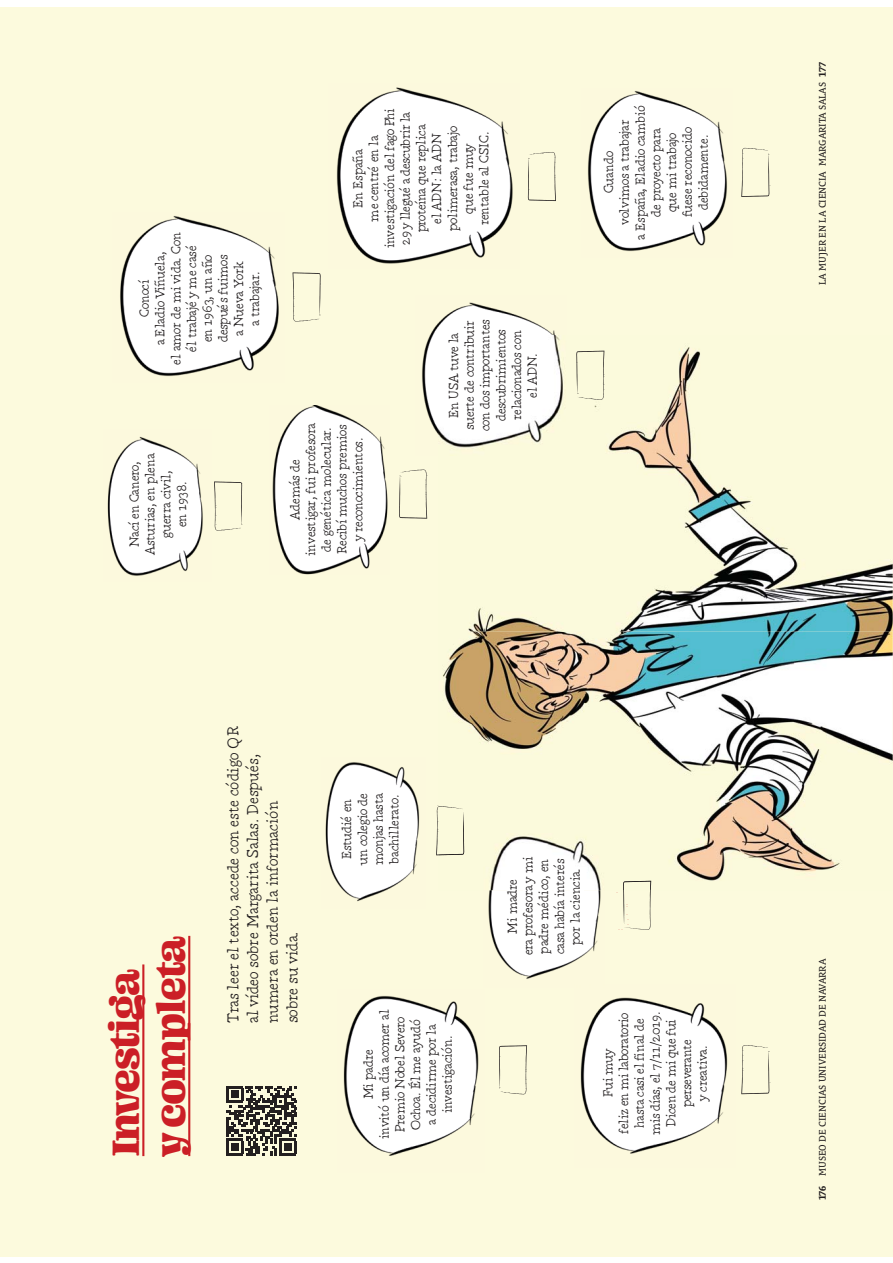
<style>
.page{position:relative;width:893px;height:1263px;background:#fff}
.page>*{position:absolute;margin:0;border:0;box-sizing:border-box;transform-origin:0 0}
.t1{font:42px/45.9px "Ohno Blazeface 12 Point";letter-spacing:-.03em;color:#cb1f26}
.t2{font:15.75px/19.6px "Manu Std Formal";letter-spacing:-.01em;color:#231f20}
.t3{font:13.05px/15.8px "Manu Std Formal";letter-spacing:-.02em;color:#231f20;text-align:center}
.t4{font:9.9px "Le Monde Courrier Pro";letter-spacing:-.01em;color:#231f20}
.s1{font-weight:700}
</style>
<div class="page">
<div style="left:0;top:631px;width:893px;height:625px;background:#fcfadd"></div>
<hr style="left:142px;top:964px;width:2px;height:192px;background:#cb1f26">
<hr style="left:188px;top:936px;width:2px;height:220px;background:#cb1f26">
<svg style="left:227px;top:1086px;width:69px;height:70px"></svg>
<svg style="left:499px;top:1045px;width:28px;height:50px"></svg>
<img style="left:343px;top:995px;width:136px;height:161px">
<svg style="left:623px;top:890px;width:28px;height:40px"></svg>
<img style="left:488px;top:890px;width:113px;height:89px">
<img style="left:507px;top:890px;width:10px;height:43px">
<div style="left:523px;top:890px;width:41px;height:65px;background:#fff"></div>
<img style="left:570px;top:890px;width:13px;height:55px">
<img style="left:325px;top:762px;width:95px;height:140px">
<svg style="left:741px;top:1045px;width:28px;height:49px"></svg>
<img style="left:580px;top:997px;width:148px;height:157px">
<div style="left:0;top:7px;width:893px;height:624px;background:#fcfadd"></div>
<img style="left:439px;top:347px;width:454px;height:543px">
<img style="left:623px;top:881px;width:28px;height:9px">
<svg style="left:507px;top:879px;width:10px;height:11px"></svg>
<svg style="left:436px;top:806px;width:29px;height:49px"></svg>
<svg style="left:292px;top:272px;width:29px;height:50px"></svg>
<img style="left:120px;top:216px;width:159px;height:161px">
<svg style="left:528px;top:152px;width:28px;height:49px"></svg>
<img style="left:336px;top:87px;width:177px;height:177px">
<svg style="left:741px;top:148px;width:28px;height:49px"></svg>
<img style="left:587px;top:91px;width:140px;height:161px">
<svg style="left:576px;top:351px;width:28px;height:49px"></svg>
<img style="left:422px;top:302px;width:133px;height:133px">
<img style="left:439px;top:335px;width:128px;height:120px">
<svg style="left:214px;top:481px;width:28px;height:50px"></svg>
<img style="left:107px;top:436px;width:96px;height:140px">
<svg style="left:399px;top:470px;width:28px;height:49px"></svg>
<img style="left:272px;top:405px;width:116px;height:170px">
<p class="t3" style="left:138px;top:365px;width:134px;rotate:-90deg">Conocí<br>a Eladio Viñuela,<br>el amor de mi vida. Con él trabajé y me casé<br>en 1963, un año después fuimos<br>a Nueva York<br>a trabajar.</p>
<p class="t3" style="left:128px;top:555px;width:103px;rotate:-90deg">Nací en Canero,<br>Asturias, en plena guerra civil,<br>en 1938.</p>
<p class="t3" style="left:351px;top:248px;width:141px;rotate:-90deg">En España<br>me centré en la investigación del fago Phi<br>29 y llegué a descubrir la proteína que replica<br>el ADN: la ADN polimerasa, trabajo<br>que fue muy<br>rentable al CSIC.</p>
<p class="t3" style="left:602px;top:240px;width:136px;rotate:-90deg">Cuando<br>volvimos a trabajar<br>a España, Eladio cambió de proyecto para<br>que mi trabajo<br>fuese reconocido debidamente.</p>
<p class="t3" style="left:288px;top:556px;width:134px;rotate:-90deg">Además de<br>investigar, fui profesora de genética molecular.<br>Recibí muchos premios y reconocimientos.</p>
<p class="t3" style="left:447px;top:431px;width:113px;rotate:-90deg">En USA tuve la suerte de contribuir con dos importantes descubrimientos relacionados con<br>el ADN.</p>
<h1 class="t1" style="left:105px;top:1156px;width:222px;rotate:-90deg">Investiga y completa</h1>
<p class="t2" style="left:225px;top:1023px;width:298px;rotate:-90deg">Tras leer el texto, accede con este código QR al vídeo sobre Margarita Salas. Después, numera en orden la información<br>sobre su vida.</p>
<p class="t3" style="left:340px;top:865px;width:74px;rotate:-90deg">Estudié en un colegio de monjas hasta bachillerato.</p>
<p class="t3" style="left:362px;top:1139px;width:131px;rotate:-90deg">Mi padre<br>invitó un día acomer al<br>Premio Nobel Severo<br>Ochoa. Él me ayudó<br>a decidirme por la investigación.</p>
<p class="t3" style="left:506px;top:955px;width:100px;rotate:-90deg">Mi madre<br>era profesora y mi padre médico, en casa había interés por la ciencia.</p>
<p class="t3" style="left:601px;top:1135px;width:125px;rotate:-90deg">Fui muy<br>feliz en mi laboratorio hasta casi el final de mis días, el 7/11/2019.<br>Dicen de mi que fui perseverante<br>y creativa.</p>
<p class="t4" style="left:819px;top:285px;width:224px;rotate:-90deg">LA MUJER EN LA CIENCIA MARGARITA SALAS <span class="s1">177</span></p>
<p class="t4" style="left:819px;top:1200px;width:243px;rotate:-90deg"><span class="s1">176</span> MUSEO DE CIENCIAS UNIVERSIDAD DE NAVARRA</p>
</div>
